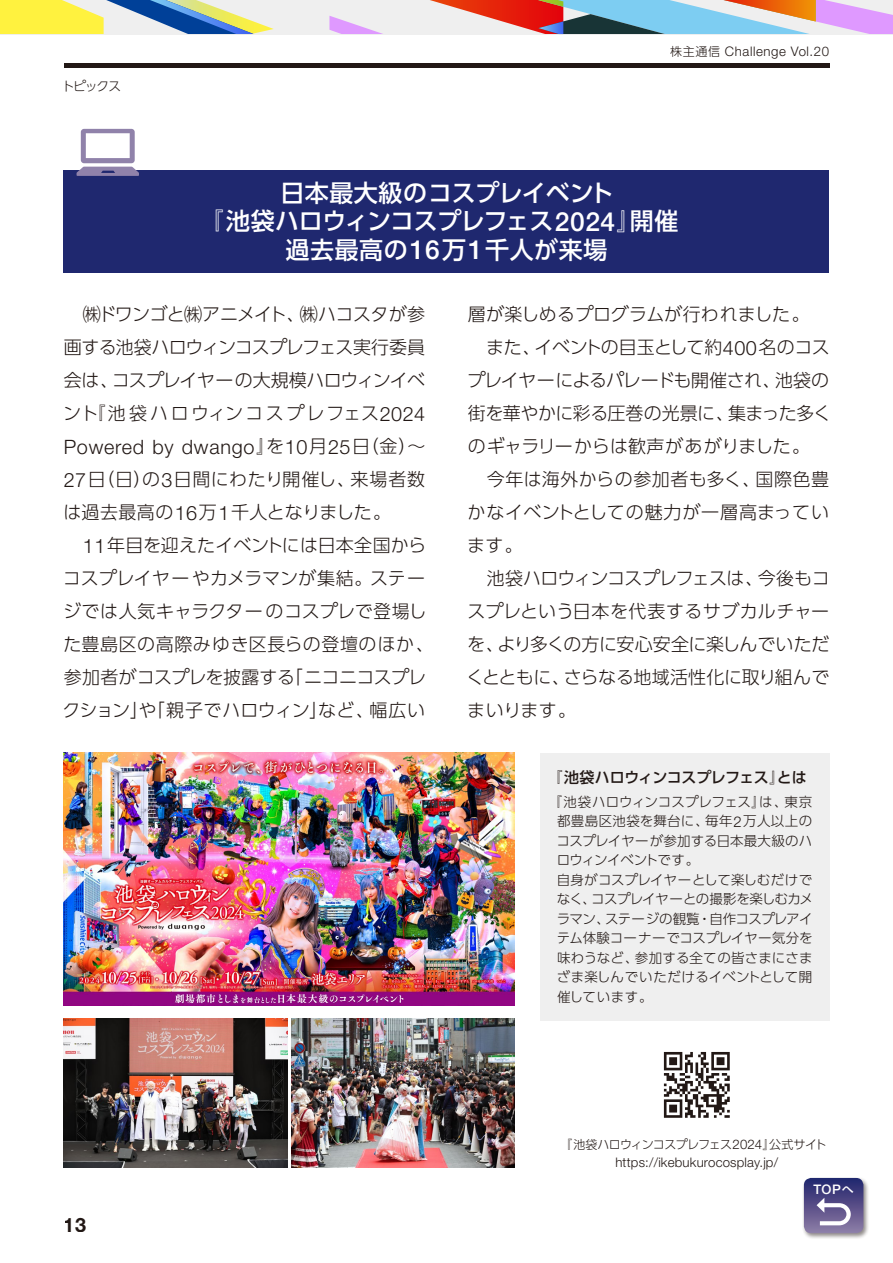
<style>
.page{position:relative;width:893px;height:1263px;background:#fff}
.page>*{position:absolute;margin:0;border:0;box-sizing:border-box;transform-origin:0 0}
.t1{font:500 24px "UD Shin Go Pro";letter-spacing:-.02em;color:#fff}
.t2{font:500 24px "UD Shin Go Pro";color:#fff}
.t3{font:500 24px "UD Shin Go Pro";letter-spacing:.025em;color:#fff}
.t4{font:300 19.8px "Helvetica Neue";letter-spacing:.035em;color:#221815}
.t5{font:700 19.8px "Helvetica Neue";color:#221815}
.t6{font:300 18px/33px "UD Shin Go Pro";letter-spacing:-.005em;color:#221815;text-align:justify}
.t7{font:300 18px "UD Shin Go Pro";letter-spacing:-.03em;color:#221815}
.t8{font:300 18px/33px "UD Shin Go Pro";letter-spacing:.025em;color:#221815}
.t9{font:300 18px "UD Shin Go Pro";letter-spacing:-.035em;color:#221815}
.t10{font:300 18px "UD Shin Go Pro";letter-spacing:.04em;color:#221815}
.t11{font:300 18px "UD Shin Go Pro";letter-spacing:.03em;color:#221815}
.t12{font:500 15px "UD Shin Go Pro";letter-spacing:-.02em;color:#221815}
.t13{font:300 13.5px/19.5px "UD Shin Go Pro";color:#221815}
.t14{font:300 13.2px "Helvetica Neue";letter-spacing:.015em;color:#221815}
.t15{font:300 13.2px "Helvetica Neue";letter-spacing:.045em;color:#221815}
.t16{font:500 13.2px "Helvetica Neue";color:#fff}
.t17{font:300 12.75px "UD Shin Go Pro";letter-spacing:-.075em;color:#221815}
.t18{font:300 12px "UD Shin Go Pro";letter-spacing:-.04em;color:#221815}
.s1{font-family:"UD Shin Go Pro";font-size:12px}
.s2{font-family:"Helvetica Neue";font-size:26.4px}
.s3{font-family:"Helvetica Neue";font-size:19.8px}
.s4{font-family:"UD Shin Go Pro";font-size:18px}
.s5{font-family:"Helvetica Neue";font-size:14.85px}
.s6{font-family:"Helvetica Neue";font-size:13.2px}
</style>
<div class="page">
<img style="left:291px;top:1018px;width:223px;height:149px">
<img style="left:64px;top:753px;width:450px;height:253px">
<div style="left:802px;top:1176px;width:68px;height:63px;background:#221815;opacity:.5"></div>
<svg style="left:804px;top:1178px;width:59px;height:55px;background:#676194"></svg>
<div style="left:64px;top:170px;width:765px;height:102px;background:#1f286f"></div>
<div style="left:540px;top:753px;width:289px;height:267px;background:#efefef"></div>
<img style="left:64px;top:1018px;width:223px;height:149px">
<svg style="left:77px;top:129px;width:62px;height:47px"></svg>
<div style="left:0;top:0;width:893px;height:34px;background:#efefef"></div>
<svg style="left:329px;top:16px;width:54px;height:18px"></svg>
<svg style="left:0;top:0;width:274px;height:34px"></svg>
<svg style="left:430px;top:0;width:463px;height:34px"></svg>
<svg style="left:664px;top:1052px;width:66px;height:66px"></svg>
<hr style="left:64px;top:64px;width:765px;height:4px;background:#221815">
<p class="t17" style="left:61px;top:76px;width:61px">トピックス</p>
<p class="t15" style="left:670px;top:44px;width:160px"><span class="s1">株主通信</span> Challenge Vol.20</p>
<h1 class="t2" style="left:280px;top:173px;width:335px">日本最大級のコスプレイベント</h1>
<h1 class="t1" style="left:199px;top:202px;width:481px">『池袋ハロウィンコスプレフェス<span class="s2">2024</span>』開催</h1>
<h1 class="t3" style="left:285px;top:230px;width:324px">過去最高の<span class="s2">16</span>万<span class="s2">1</span>千人が来場</h1>
<p class="t6" style="left:63px;top:297px;width:364px;text-indent:20px">㈱ドワンゴと㈱アニメイト、㈱ハコスタが参画する池袋ハロウィンコスプレフェス実行委員会は、コスプレイヤーの大規模ハロウィンイベント『池袋ハロウィンコスプレフェス<span class="s3">2024</span></p>
<p class="t4" style="left:64px;top:434px;width:363px">Powered by dwango<span class="s4">』を</span>10<span class="s4">月</span>25<span class="s4">日（金）～</span></p>
<p class="t8" style="left:63px;top:462px;width:363px"><span class="s3">27</span>日（日）の<span class="s3">3</span>日間にわたり開催し、来場者数は過去最高の<span class="s3">16</span>万<span class="s3">1</span>千人となりました。</p>
<p class="t6" style="left:63px;top:528px;width:373px;text-align:left;text-indent:20px"><span class="s3">11</span>年目を迎えたイベントには日本全国からコスプレイヤーやカメラマンが集結。ステージでは人気キャラクターのコスプレで登場した豊島区の高際みゆき区長らの登壇のほか、参加者がコスプレを披露する「ニコニコスプレクション」や「親子でハロウィン」など、幅広い</p>
<p class="t6" style="left:468px;top:297px;width:343px">層が楽しめるプログラムが行われました。</p>
<p class="t6" style="left:486px;top:330px;width:345px">また、イベントの目玉として約<span class="s3">400</span>名のコス</p>
<p class="t9" style="left:468px;top:366px;width:363px">プレイヤーによるパレードも開催され、池袋の</p>
<p class="t7" style="left:468px;top:399px;width:365px">街を華やかに彩る圧巻の光景に、集まった多く</p>
<p class="t6" style="left:468px;top:429px;width:344px">のギャラリーからは歓声があがりました。</p>
<p class="t11" style="left:487px;top:465px;width:344px">今年は海外からの参加者も多く、国際色豊</p>
<p class="t10" style="left:467px;top:498px;width:363px">かなイベントとしての魅力が一層高まってい</p>
<p class="t6" style="left:467px;top:528px;width:57px">ます。</p>
<p class="t7" style="left:487px;top:564px;width:344px">池袋ハロウィンコスプレフェスは、今後もコ</p>
<p class="t6" style="left:467px;top:594px;width:363px">スプレという日本を代表するサブカルチャー</p>
<p class="t7" style="left:467px;top:630px;width:364px">を、より多くの方に安心安全に楽しんでいただ</p>
<p class="t6" style="left:466px;top:660px;width:365px">くとともに、さらなる地域活性化に取り組んで</p>
<p class="t6" style="left:467px;top:693px;width:111px">まいります。</p>
<p class="t12" style="left:547px;top:765px;width:261px">『池袋ハロウィンコスプレフェス』とは</p>
<p class="t13" style="left:556px;top:791px;width:258px;text-indent:-8px">『池袋ハロウィンコスプレフェス』は、東京都豊島区池袋を舞台に、毎年<span class="s5">2</span>万人以上のコスプレイヤーが参加する日本最大級のハロウィンイベントです。<br>自身がコスプレイヤーとして楽しむだけでなく、コスプレイヤーとの撮影を楽しむカメラマン、ステージの観覧・自作コスプレアイテム体験コーナーでコスプレイヤー気分を味わうなど、参加する全ての皆さまにさまざま楽しんでいただけるイベントとして開催しています。</p>
<p class="t5" style="left:64px;top:1212px;width:24px">13</p>
<p class="t18" style="left:560px;top:1135px;width:268px">『池袋ハロウィンコスプレフェス<span class="s6">2024</span>』公式サイト</p>
<p class="t14" style="left:615px;top:1154px;width:164px">https://ikebukurocosplay.jp/</p>
<p class="t16" style="left:813px;top:1182px;width:42px">TOP<span class="s1">へ</span></p>
</div>
